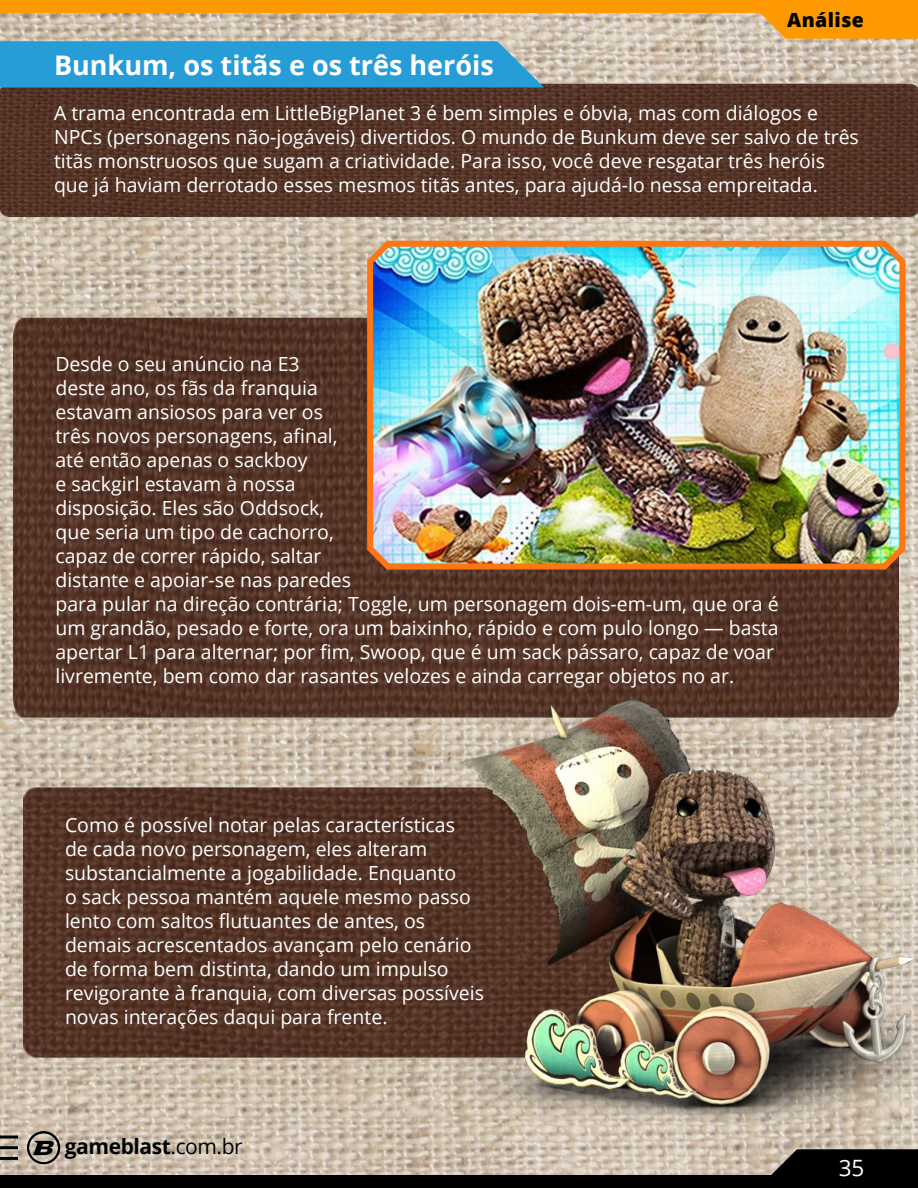
<style>
.page{position:relative;width:918px;height:1188px;background:#fff}
.page>*{position:absolute;margin:0;border:0;box-sizing:border-box;transform-origin:0 0}
.t1{font:700 27px "Open Sans";color:#fff}
.t2{font:22.5px "Open Sans";color:#fff}
.t3{font:700 21px "Open Sans";letter-spacing:-.02em;color:#000300}
.t4{font:19.5px/24px "Open Sans";color:#fff}
.t5{font:800 19.5px "Open Sans";letter-spacing:.02em;color:#000}
.s1{font-weight:400}
</style>
<div class="page">
<img style="left:0;top:13px;width:918px;height:1162px">
<img style="left:23px;top:772px;width:417px;height:297px">
<img style="left:0;top:76px;width:918px;height:146px">
<img style="left:14px;top:295px;width:885px;height:441px">
<div style="left:0;top:41px;width:544px;height:46px;background:#269dd7"></div>
<img style="left:364px;top:235px;width:544px;height:338px">
<img style="left:440px;top:700px;width:478px;height:423px">
<div style="left:0;top:1175px;width:918px;height:13px;background:#000"></div>
<svg style="left:758px;top:1149px;width:160px;height:26px;background:#23211e"></svg>
<svg style="left:0;top:1136px;width:18px;height:2px"></svg>
<hr style="left:0;top:1146px;width:18px;height:3px;background:#000303">
<hr style="left:0;top:1157px;width:18px;height:3px;background:#000303">
<svg style="left:27px;top:1131px;width:33px;height:33px"></svg>
<svg style="left:747px;top:13px;width:171px;height:26px;background:#f7a01d"></svg>
<div style="left:0;top:0;width:918px;height:13px;background:#fe9900"></div>
<p class="t5" style="left:787px;top:6px;width:78px">Análise</p>
<h1 class="t1" style="left:54px;top:46px;width:441px">Bunkum, os titãs e os três heróis</h1>
<p class="t4" style="left:54px;top:101px;width:806px">A trama encontrada em LittleBigPlanet 3 é bem simples e óbvia, mas com diálogos e NPCs (personagens não-jogáveis) divertidos. O mundo de Bunkum deve ser salvo de três titãs monstruosos que sugam a criatividade. Para isso, você deve resgatar três heróis que já haviam derrotado esses mesmos titãs antes, para ajudá-lo nessa empreitada.</p>
<p class="t4" style="left:55px;top:351px;width:725px">Desde o seu anúncio na E3<br>deste ano, os fãs da franquia<br>estavam ansiosos para ver os<br>três novos personagens, afinal,<br>até então apenas o sackboy<br>e sackgirl estavam à nossa<br>disposição. Eles são Oddsock,<br>que seria um tipo de cachorro,<br>capaz de correr rápido, saltar<br>distante e apoiar-se nas paredes<br>para pular na direção contrária; Toggle, um personagem dois-em-um, que ora é um grandão, pesado e forte, ora um baixinho, rápido e com pulo longo — basta apertar L1 para alternar; por fim, Swoop, que é um sack pássaro, capaz de voar livremente, bem como dar rasantes velozes e ainda carregar objetos no ar.</p>
<p class="t4" style="left:65px;top:812px;width:421px">Como é possível notar pelas características<br>de cada novo personagem, eles alteram substancialmente a jogabilidade. Enquanto<br>o sack pessoa mantém aquele mesmo passo lento com saltos flutuantes de antes, os demais acrescentados avançam pelo cenário de forma bem distinta, dando um impulso revigorante à franquia, com diversas possíveis novas interações daqui para frente.</p>
<p class="t3" style="left:65px;top:1132px;width:180px">gameblast<span class="s1">.com.br</span></p>
<p class="t2" style="left:839px;top:1153px;width:27px">35</p>
</div>
